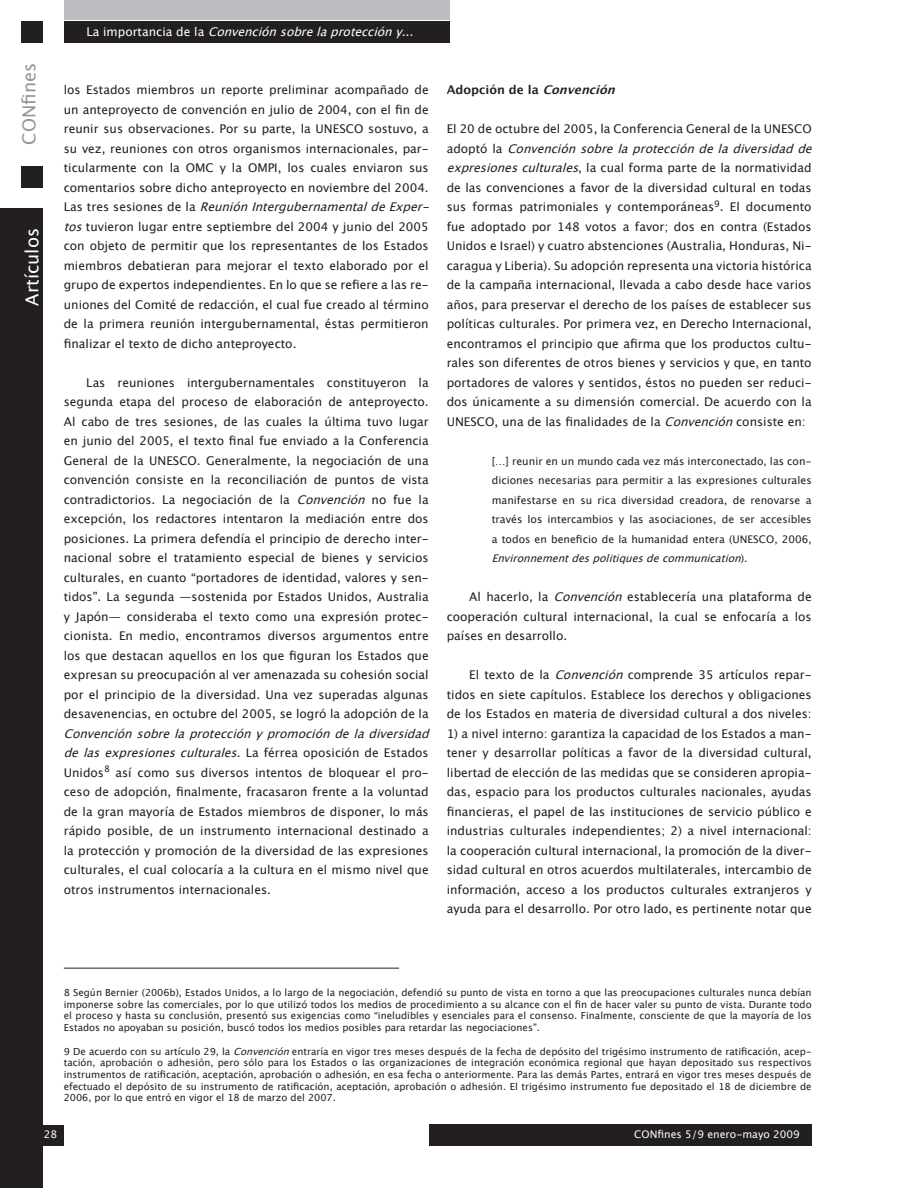
<style>
.page{position:relative;width:918px;height:1188px;background:#fff}
.page>*{position:absolute;margin:0;border:0;box-sizing:border-box;transform-origin:0 0}
.t1{font:18px "Lucida Grande";color:#fff}
.t2{font:18px "Lucida Grande";color:#939598}
.ARTICULO_Parrafo_nor{font:12px/19.5px "Lucida Grande";color:#231f20;text-align:justify}
.ARTICULO_Primer_parr{font:12px/19.5px "Lucida Grande";color:#231f20}
.t3{font:italic 12px "Lucida Grande";color:#fff}
.ARTICULO_Subtitulo2{font:700 12px "Lucida Grande";color:#231f20}
.ARTICULO_Cita_de_par{font:10.5px/19.5px "Lucida Grande";color:#231f20;text-align:justify}
.t4{font:10.5px "Lucida Grande";color:#fdfdfd}
.ARTICULO_Nota_pie_de{font:9.75px/11.7px "Lucida Grande";color:#231f20;text-align:justify}
.s1{font-style:normal}
.s2{font-style:italic}
</style>
<div class="page">
<div style="left:429px;top:1124px;width:383px;height:21px;background:#231f20"></div>
<div style="left:0;top:209px;width:43px;height:979px;background:#231f20"></div>
<div style="left:64px;top:21px;width:386px;height:21px;background:#231f20"></div>
<div style="left:64px;top:0;width:385px;height:19px;background:#bcbdc0"></div>
<div style="left:21px;top:21px;width:22px;height:21px;background:#231f20"></div>
<div style="left:21px;top:166px;width:22px;height:21px;background:#231f20"></div>
<div style="left:22px;top:1125px;width:42px;height:20px;background:#231f20"></div>
<hr style="left:64px;top:968px;width:335px;height:1px;background:#231f20">
<h1 class="t2" style="left:19px;top:145px;width:83px;rotate:-90deg">CONfines</h1>
<h1 class="t1" style="left:22px;top:306px;width:79px;rotate:-90deg">Artículos</h1>
<p class="t3" style="left:86px;top:25px;width:334px"><span class="s1">L a i m p o r t a n c i a d e l a</span> Convenciónsobrelaproteccióny...</p>
<p class="ARTICULO_Primer_parr" style="left:64px;top:81px;width:373px">los Estados miembros un reporte preliminar acompañado de un anteproyecto de convención en julio de 2004, con el fin de reunir sus observaciones. Por su parte, la UNESCO sostuvo, a su vez, reuniones con otros organismos internacionales, par&shy;ticularmente con la OMC y la OMPI, los cuales enviaron sus comentarios sobre dicho anteproyecto en noviembre del 2004.<br>L a s t r e s s e s i o n e s d e l a <span class="s2">ReuniónIntergubernamentaldeExper&shy;tos</span>tuvieron lugar entre septiembre del 2004 y junio del 2005 con objeto de permitir que los representantes de los Estados miembros debatieran para mejorar el texto elaborado por el grupo de expertos independientes. En lo que se refiere a las re&shy;uniones del Comité de redacción, el cual fue creado al término de la primera reunión intergubernamental, éstas permitieron finalizar el texto de dicho anteproyecto.</p>
<p class="ARTICULO_Parrafo_nor" style="left:64px;top:373px;width:373px;text-align:left;text-indent:23px">Las reuniones intergubernamentales constituyeron la segunda etapa del proceso de elaboración de anteproyecto.<br>Al cabo de tres sesiones, de las cuales la última tuvo lugar en junio del 2005, el texto final fue enviado a la Conferencia General de la UNESCO. Generalmente, la negociación de una convención consiste en la reconciliación de puntos de vista contradictorios. La negociación de la <span class="s2">Convención</span> no fue la excepción, los redactores intentaron la mediación entre dos posiciones. La primera defendía el principio de derecho inter&shy;nacional sobre el tratamiento especial de bienes y servicios culturales, en cuanto “portadores de identidad, valores y sen&shy;tidos”. La segunda —sostenida por Estados Unidos, Australia y Japón— consideraba el texto como una expresión protec&shy;cionista. En medio, encontramos diversos argumentos entre los que destacan aquellos en los que figuran los Estados que expresan su preocupación al ver amenazada su cohesión social por el principio de la diversidad. Una vez superadas algunas desavenencias, en octubre del 2005, se logró la adopción de la <span class="s2">Convenciónsobrelaprotecciónypromocióndeladiversidad delasexpresionesculturales</span>. La fé r r e a o p o s i c i ó n d e E s t a d o s Unidos<sup>8</sup> así como sus diversos intentos de bloquear el pro&shy;ceso de adopción, finalmente, fracasaron frente a la voluntad de la gran mayoría de Estados miembros de disponer, lo más rápido posible, de un instrumento internacional destinado a la protección y promoción de la diversidad de las expresiones culturales, el cual colocaría a la cultura en el mismo nivel que otros instrumentos internacionales.</p>
<p class="ARTICULO_Subtitulo2" style="left:447px;top:80px;width:175px">Ad o p c i ó n d e l a <span class="s2">Convención</span></p>
<p class="ARTICULO_Primer_parr" style="left:447px;top:120px;width:373px">El 20 de octubre del 2005, la Conferencia General de la UNESCO a d o p t ó l a <span class="s2">Convenciónsobrelaproteccióndeladiversidadde expresionesculturales</span>, la cual forma parte de la normatividad de las convenciones a favor de la diversidad cultural en todas sus formas patrimoniales y contemporáneas<sup>9</sup>. El documento fue adoptado por 148 votos a favor; dos en contra (Estados Unidos e Israel) y cuatro abstenciones (Australia, Honduras, Ni&shy;caragua y Liberia). Su adopción representa una victoria histórica de la campaña internacional, llevada a cabo desde hace varios años, para preservar el derecho de los países de establecer sus políticas culturales. Por primera vez, en Derecho Internacional, encontramos el principio que afirma que los productos cultu&shy;rales son diferentes de otros bienes y servicios y que, en tanto portadores de valores y sentidos, éstos no pueden ser reduci&shy;dos únicamente a su dimensión comercial. De acuerdo con la UNESCO, una de las finalidades de la <span class="s2">Convención</span>consiste en:</p>
<p class="ARTICULO_Cita_de_par" style="left:492px;top:452px;width:321px">[…] reunir en un mundo cada vez más interconectado, las con&shy;diciones necesarias para permitir a las expresiones culturales manifestarse en su rica diversidad creadora, de renovarse a través los intercambios y las asociaciones, de ser accesibles a todos en beneficio de la humanidad entera (UNESCO, 2006, <span class="s2">Environnementdespolitiquesdecommunication</span>) .</p>
<p class="ARTICULO_Parrafo_nor" style="left:447px;top:588px;width:366px;text-indent:23px">Al hacerlo, la <span class="s2">Convención</span>establecería una plataforma de cooperación cultural internacional, la cual se enfocaría a los países en desarrollo.</p>
<p class="ARTICULO_Parrafo_nor" style="left:447px;top:666px;width:366px;text-indent:23px">El texto de la <span class="s2">Convención</span>comprende 35 artículos repar&shy;tidos en siete capítulos. Establece los derechos y obligaciones de los Estados en materia de diversidad cultural a dos niveles:</p>
<p class="ARTICULO_Parrafo_nor" style="left:447px;top:724px;width:366px">1) a nivel interno: garantiza la capacidad de los Estados a man&shy;tener y desarrollar políticas a favor de la diversidad cultural, libertad de elección de las medidas que se consideren apropia&shy;das, espacio para los productos culturales nacionales, ayudas financieras, el papel de las instituciones de servicio público e industrias culturales independientes; 2) a nivel internacional: la cooperación cultural internacional, la promoción de la diver&shy;sidad cultural en otros acuerdos multilaterales, intercambio de información, acceso a los productos culturales extranjeros y ayuda para el desarrollo. Por otro lado, es pertinente notar que</p>
<p class="ARTICULO_Nota_pie_de" style="left:64px;top:987px;width:749px">8 Según Bernier (2006b), Estados Unidos, a lo largo de la negociación, defendió su punto de vista en torno a que las preocupaciones culturales nunca debían imponerse sobre las comerciales, por lo que utilizó todos los medios de procedimiento a su alcance con el fin de hacer valer su punto de vista. Durante todo el proceso y hasta su conclusión, presentó sus exigencias como “ineludibles y esenciales para el consenso. Finalmente, consciente de que la mayoría de los Estados no apoyaban su posición, buscó todos los medios posibles para retardar las negociaciones”.</p>
<p class="ARTICULO_Nota_pie_de" style="left:64px;top:1045px;width:749px">9 De acuerdo con su artículo 29, la <span class="s2">Convención</span>entraría en vigor tres meses después de la fecha de depósito del trigésimo instrumento de ratificación, acep&shy;tación, aprobación o adhesión, pero sólo para los Estados o las organizaciones de integración económica regional que hayan depositado sus respectivos instrumentos de ratificación, aceptación, aprobación o adhesión, en esa fecha o anteriormente. Para las demás Partes, entrará en vigor tres meses después de efectuado el depósito de su instrumento de ratificación, aceptación, aprobación o adhesión. El trigésimo instrumento fue depositado el 18 de diciembre de 2006, por lo que entró en vigor el 18 de marzo del 2007.</p>
<p class="t4" style="left:44px;top:1128px;width:15px">28</p>
<p class="t4" style="left:634px;top:1129px;width:167px">CONfines 5/9 enero-mayo 2009</p>
</div>
